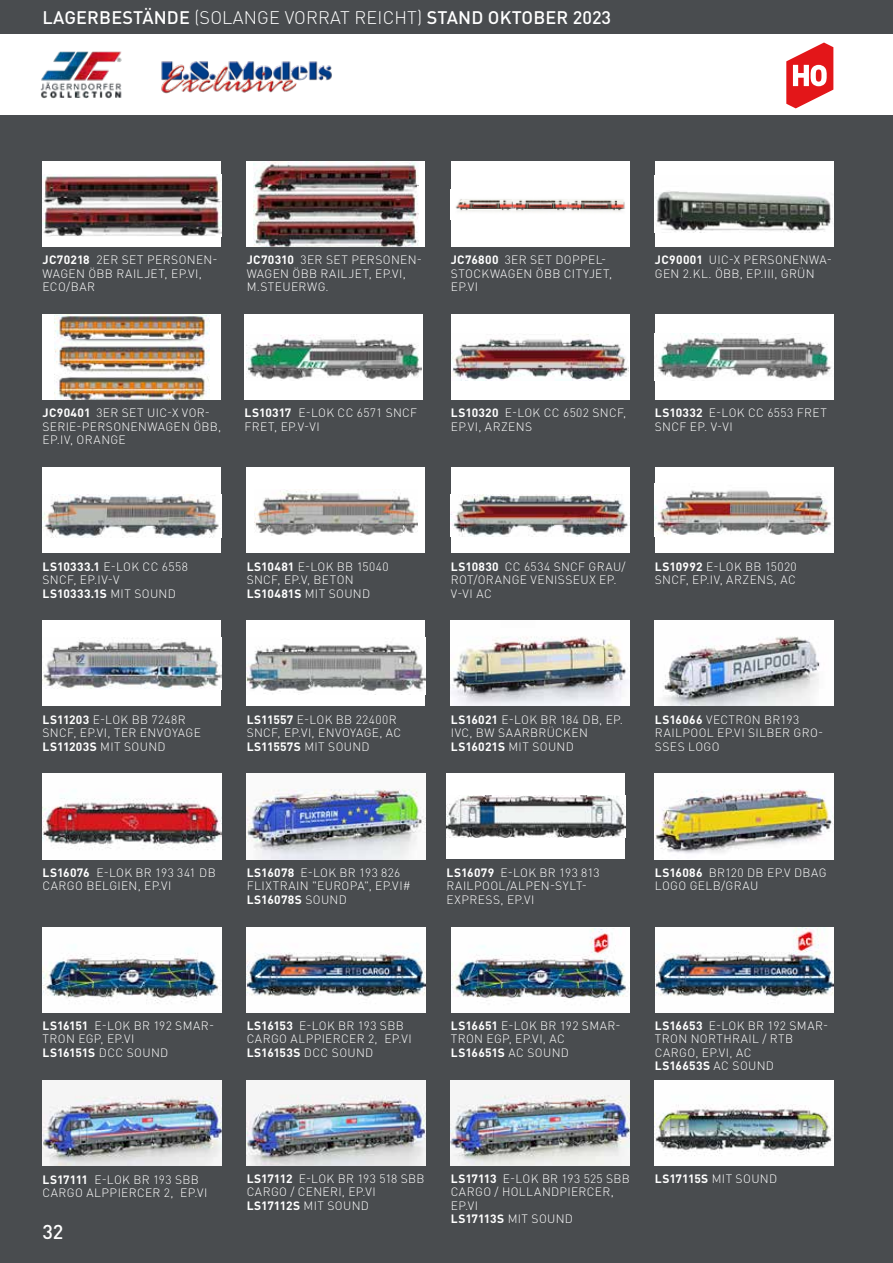
<style>
.page{position:relative;width:893px;height:1263px;background:#fff}
.page>*{position:absolute;margin:0;border:0;box-sizing:border-box;transform-origin:0 0}
.t1{font:500 19.8px "DIN Pro";color:#fff}
.t2{font:500 18px "DIN Pro";letter-spacing:.01em;color:#fff}
.t3{font:300 12px/13.5px "DIN Pro";letter-spacing:.03em;color:#fff}
.t4{font:700 12px "DIN Pro";letter-spacing:-.015em;color:#fff}
.s1{font-weight:300}
.s2{font-weight:700}
</style>
<div class="page">
<svg style="left:786px;top:43px;width:47px;height:65px"></svg>
<div style="left:0;top:115px;width:893px;height:1148px;background:#494c4f"></div>
<div style="left:0;top:0;width:893px;height:34px;background:#494c4f"></div>
<div style="left:451px;top:468px;width:178px;height:85px;background:#fff"></div>
<img style="left:451px;top:495px;width:178px;height:42px">
<img style="left:43px;top:774px;width:178px;height:85px">
<div style="left:43px;top:468px;width:178px;height:85px;background:#fff"></div>
<img style="left:43px;top:495px;width:177px;height:43px">
<img style="left:451px;top:1080px;width:178px;height:85px">
<img style="left:43px;top:1081px;width:178px;height:85px">
<img style="left:655px;top:774px;width:178px;height:85px">
<div style="left:446px;top:774px;width:179px;height:85px;background:#fff"></div>
<img style="left:446px;top:796px;width:179px;height:41px">
<img style="left:247px;top:1080px;width:178px;height:85px">
<img style="left:161px;top:61px;width:171px;height:33px">
<div style="left:247px;top:468px;width:178px;height:85px;background:#fff"></div>
<img style="left:254px;top:489px;width:164px;height:46px">
<div style="left:655px;top:468px;width:178px;height:85px;background:#fff"></div>
<img style="left:655px;top:490px;width:177px;height:45px">
<div style="left:43px;top:621px;width:178px;height:85px;background:#fff"></div>
<img style="left:43px;top:637px;width:178px;height:52px">
<div style="left:247px;top:621px;width:178px;height:85px;background:#fff"></div>
<img style="left:247px;top:644px;width:178px;height:51px">
<img style="left:451px;top:621px;width:178px;height:85px">
<img style="left:655px;top:621px;width:178px;height:84px">
<img style="left:247px;top:927px;width:178px;height:85px">
<img style="left:43px;top:927px;width:178px;height:85px">
<img style="left:452px;top:928px;width:177px;height:84px">
<img style="left:655px;top:927px;width:178px;height:85px">
<img style="left:655px;top:1080px;width:178px;height:85px">
<img style="left:247px;top:774px;width:178px;height:85px">
<div style="left:655px;top:315px;width:178px;height:85px;background:#fff"></div>
<img style="left:656px;top:334px;width:176px;height:45px">
<div style="left:43px;top:315px;width:178px;height:85px;background:#fff"></div>
<img style="left:55px;top:315px;width:154px;height:85px">
<div style="left:655px;top:162px;width:178px;height:85px;background:#fff"></div>
<img style="left:655px;top:191px;width:178px;height:42px">
<div style="left:451px;top:162px;width:178px;height:85px;background:#fff"></div>
<img style="left:455px;top:199px;width:170px;height:13px">
<div style="left:43px;top:162px;width:178px;height:85px;background:#fff"></div>
<img style="left:43px;top:174px;width:178px;height:62px">
<div style="left:247px;top:162px;width:178px;height:85px;background:#fff"></div>
<img style="left:253px;top:162px;width:165px;height:85px">
<div style="left:244px;top:315px;width:179px;height:85px;background:#fff"></div>
<img style="left:246px;top:334px;width:176px;height:46px">
<div style="left:451px;top:315px;width:178px;height:85px;background:#fff"></div>
<img style="left:451px;top:334px;width:178px;height:47px">
<img style="left:40px;top:51px;width:82px;height:48px">
<h2 class="t2" style="left:43px;top:6px;width:570px">LAGERBESTÄNDE <span class="s1">(SOLANGE VORRAT REICHT)</span> STAND OKTOBER 2023</h2>
<p class="t3" style="left:43px;top:253px;width:177px"><span class="s2">JC70218</span> 2ER SET PERSONEN-<br>WAGEN ÖBB RAILJET, EP.VI,<br>ECO/BAR</p>
<p class="t3" style="left:247px;top:253px;width:177px"><span class="s2">JC70310</span> 3ER SET PERSONEN-<br>WAGEN ÖBB RAILJET, EP.VI,<br>M.STEUERWG.</p>
<p class="t3" style="left:451px;top:253px;width:163px"><span class="s2">JC76800</span> 3ER SET DOPPEL-<br>STOCKWAGEN ÖBB CITYJET,<br>EP.VI</p>
<p class="t3" style="left:655px;top:253px;width:179px"><span class="s2">JC90001</span> UIC-X PERSONENWA-<br>GEN 2.KL. ÖBB, EP.III, GRÜN</p>
<p class="t3" style="left:43px;top:406px;width:180px"><span class="s2">JC90401</span> 3ER SET UIC-X VOR-<br>SERIE-PERSONENWAGEN ÖBB,<br>EP.IV, ORANGE</p>
<p class="t3" style="left:245px;top:406px;width:174px"><span class="s2">LS10317</span> E-LOK CC 6571 SNCF<br>FRET, EP.V-VI</p>
<p class="t3" style="left:451px;top:406px;width:177px"><span class="s2">LS10320</span> E-LOK CC 6502 SNCF,<br>EP.VI, ARZENS</p>
<p class="t3" style="left:655px;top:406px;width:173px"><span class="s2">LS10332</span> E-LOK CC 6553 FRET<br>SNCF EP. V-VI</p>
<p class="t3" style="left:43px;top:559px;width:147px"><span class="s2">LS10333.1</span> E-LOK CC 6558<br>SNCF, EP.IV-V<br><span class="s2">LS10333.1S</span> MIT SOUND</p>
<p class="t3" style="left:451px;top:559px;width:176px"><span class="s2">LS10830</span> CC 6534 SNCF GRAU/<br>ROT/ORANGE VENISSEUX EP.<br>V-VI AC</p>
<p class="t3" style="left:247px;top:559px;width:144px"><span class="s2">LS10481</span> E-LOK BB 15040<br>SNCF, EP.V, BETON<br><span class="s2">LS10481S</span> MIT SOUND</p>
<p class="t3" style="left:655px;top:559px;width:143px"><span class="s2">LS10992</span> E-LOK BB 15020<br>SNCF, EP.IV, ARZENS, AC</p>
<p class="t3" style="left:43px;top:712px;width:160px"><span class="s2">LS11203</span> E-LOK BB 7248R<br>SNCF, EP.VI, TER ENVOYAGE<br><span class="s2">LS11203S</span> MIT SOUND</p>
<p class="t3" style="left:247px;top:712px;width:156px"><span class="s2">LS11557</span> E-LOK BB 22400R<br>SNCF, EP.VI, ENVOYAGE, AC<br><span class="s2">LS11557S</span> MIT SOUND</p>
<p class="t3" style="left:451px;top:712px;width:174px"><span class="s2">LS16021</span> E-LOK BR 184 DB, EP.<br>IVC, BW SAARBRÜCKEN<br><span class="s2">LS16021S</span> MIT SOUND</p>
<p class="t3" style="left:655px;top:712px;width:170px"><span class="s2">LS16066</span> VECTRON BR193<br>RAILPOOL EP.VI SILBER GRO-<br>SSES LOGO</p>
<p class="t3" style="left:43px;top:865px;width:175px"><span class="s2">LS16076</span> E-LOK BR 193 341 DB<br>CARGO BELGIEN, EP.VI</p>
<p class="t3" style="left:247px;top:865px;width:165px"><span class="s2">LS16078</span> E-LOK BR 193 826<br>FLIXTRAIN "EUROPA", EP.VI#<br><span class="s2">LS16078S</span> SOUND</p>
<p class="t3" style="left:447px;top:865px;width:155px"><span class="s2">LS16079</span> E-LOK BR 193 813<br>RAILPOOL/ALPEN-SYLT-<br>EXPRESS, EP.VI</p>
<p class="t3" style="left:655px;top:865px;width:173px"><span class="s2">LS16086</span> BR120 DB EP.V DBAG<br>LOGO GELB/GRAU</p>
<p class="t3" style="left:247px;top:1018px;width:167px"><span class="s2">LS16153</span> E-LOK BR 193 SBB<br>CARGO ALPPIERCER 2, EP.VI<br><span class="s2">LS16153S</span> DCC SOUND</p>
<p class="t3" style="left:43px;top:1018px;width:173px"><span class="s2">LS16151</span> E-LOK BR 192 SMAR-<br>TRON EGP, EP.VI<br><span class="s2">LS16151S</span> DCC SOUND</p>
<p class="t3" style="left:451px;top:1018px;width:171px"><span class="s2">LS16651</span> E-LOK BR 192 SMAR-<br>TRON EGP, EP.VI, AC<br><span class="s2">LS16651S</span> AC SOUND</p>
<p class="t3" style="left:655px;top:1018px;width:175px"><span class="s2">LS16653</span> E-LOK BR 192 SMAR-<br>TRON NORTHRAIL / RTB<br>CARGO, EP.VI, AC<br><span class="s2">LS16653S</span> AC SOUND</p>
<p class="t3" style="left:43px;top:1172px;width:167px"><span class="s2">LS17111</span> E-LOK BR 193 SBB<br>CARGO ALPPIERCER 2, EP.VI</p>
<h1 class="t1" style="left:43px;top:1218px;width:22px">32</h1>
<p class="t3" style="left:247px;top:1171px;width:179px"><span class="s2">LS17112</span> E-LOK BR 193 518 SBB<br>CARGO / CENERI, EP.VI<br><span class="s2">LS17112S</span> MIT SOUND</p>
<p class="t3" style="left:451px;top:1171px;width:181px"><span class="s2">LS17113</span> E-LOK BR 193 525 SBB<br>CARGO / HOLLANDPIERCER,<br>EP.VI<br><span class="s2">LS17113S</span> MIT SOUND</p>
<p class="t4" style="left:655px;top:1170px;width:124px">LS17115S <span class="s1">MIT SOUND</span></p>
</div>
